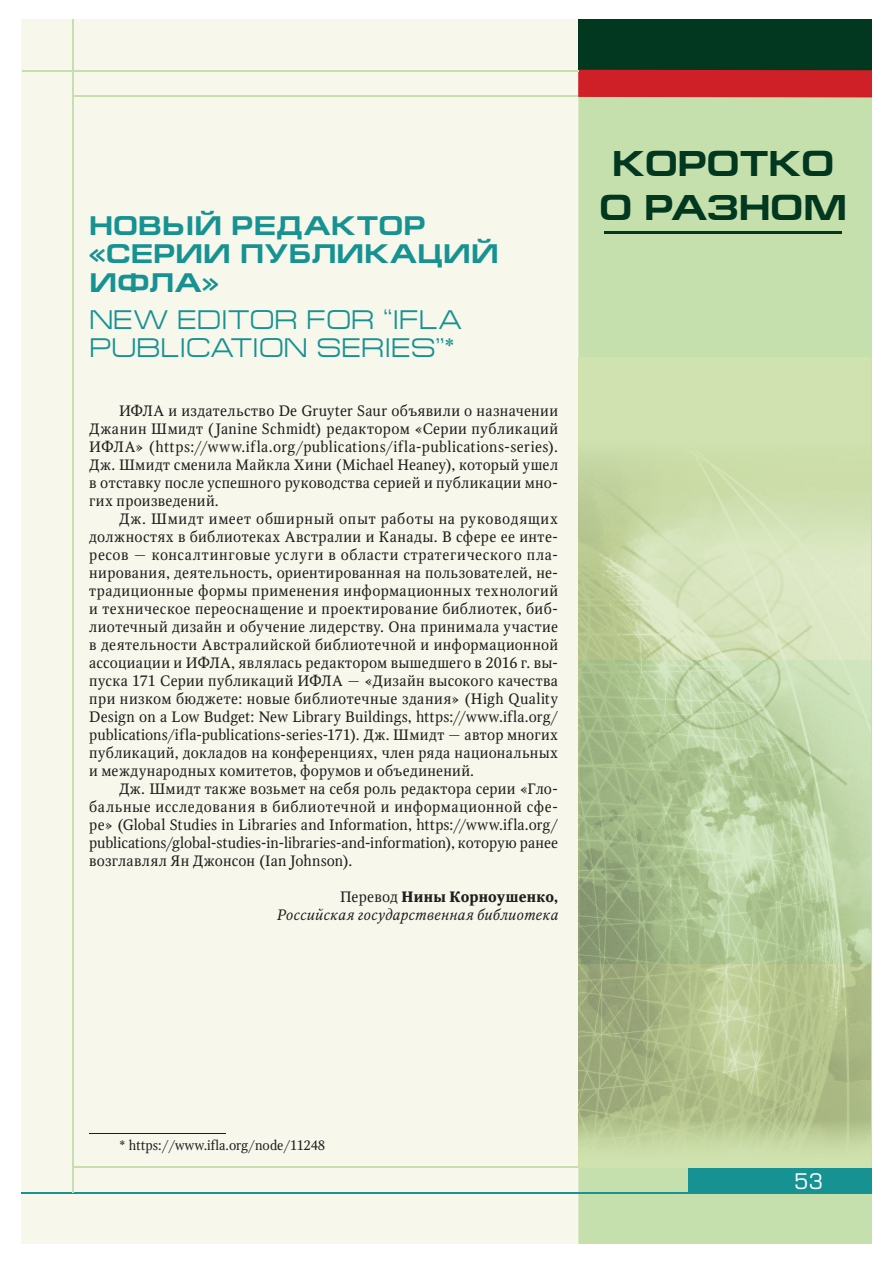
<style>
.page{position:relative;width:893px;height:1263px;background:#fff}
.page>*{position:absolute;margin:0;border:0;box-sizing:border-box;transform-origin:0 0}
.t1{font:700 36px "Europe Ext";color:#023720}
.t2{font:27px/28.5px "Europe Ext";letter-spacing:-.005em;color:#169293}
.t3{font:700 27px/28.5px "Europe Ext";letter-spacing:.015em;color:#169293}
.t4{font:21px "Europe";color:#fff}
.t5{font:15px/18px "Octava C";letter-spacing:.02em;color:#201d1b;text-align:justify}
.t6{font:italic 15px/18px "Octava C";letter-spacing:.02em;color:#201d1b;text-align:right}
.t7{font:13.5px "Octava C";color:#201d1b}
.s1{font-style:normal}
.s2{font-weight:700;font-style:normal}
</style>
<div class="page">
<div style="left:21px;top:19px;width:557px;height:1225px;background:#f8f7ec"></div>
<div style="left:578px;top:97px;width:294px;height:1147px;background:#c5e0ad"></div>
<div style="left:578px;top:19px;width:294px;height:52px;background:#023720"></div>
<div style="left:578px;top:70px;width:294px;height:27px;background:#cf2027"></div>
<div style="left:688px;top:1168px;width:184px;height:26px;background:#169293"></div>
<hr style="left:21px;top:1192px;width:800px;height:2px;background:#199294">
<hr style="left:72px;top:95px;width:506px;height:2px;background:#c5e0ad">
<hr style="left:22px;top:70px;width:556px;height:1px;background:#c5e0ad">
<hr style="left:72px;top:1167px;width:506px;height:1px;background:#c5e0ad">
<hr style="left:72px;top:19px;width:1px;height:1173px;background:#c5e0ad">
<img style="left:579px;top:357px;width:291px;height:810px">
<hr style="left:604px;top:231px;width:237px;height:3px;background:#023720">
<div style="left:120px;top:404px;width:438px;height:16px;background:#f8f7ec"></div>
<div style="left:90px;top:422px;width:468px;height:16px;background:#f8f7ec"></div>
<div style="left:90px;top:440px;width:468px;height:16px;background:#f8f7ec"></div>
<div style="left:90px;top:458px;width:468px;height:16px;background:#f8f7ec"></div>
<div style="left:90px;top:476px;width:467px;height:16px;background:#f8f7ec"></div>
<div style="left:90px;top:495px;width:128px;height:14px;background:#f8f7ec"></div>
<div style="left:119px;top:512px;width:439px;height:16px;background:#f8f7ec"></div>
<div style="left:89px;top:530px;width:468px;height:15px;background:#f8f7ec"></div>
<div style="left:90px;top:548px;width:467px;height:16px;background:#f8f7ec"></div>
<div style="left:90px;top:567px;width:467px;height:14px;background:#f8f7ec"></div>
<div style="left:90px;top:584px;width:468px;height:15px;background:#f8f7ec"></div>
<div style="left:90px;top:602px;width:467px;height:15px;background:#f8f7ec"></div>
<div style="left:89px;top:620px;width:469px;height:16px;background:#f8f7ec"></div>
<div style="left:90px;top:638px;width:468px;height:15px;background:#f8f7ec"></div>
<div style="left:90px;top:656px;width:467px;height:15px;background:#f8f7ec"></div>
<div style="left:90px;top:674px;width:468px;height:16px;background:#f8f7ec"></div>
<div style="left:90px;top:692px;width:468px;height:16px;background:#f8f7ec"></div>
<div style="left:90px;top:710px;width:468px;height:16px;background:#f8f7ec"></div>
<div style="left:90px;top:728px;width:468px;height:16px;background:#f8f7ec"></div>
<div style="left:90px;top:746px;width:468px;height:16px;background:#f8f7ec"></div>
<div style="left:90px;top:764px;width:383px;height:16px;background:#f8f7ec"></div>
<div style="left:119px;top:782px;width:438px;height:15px;background:#f8f7ec"></div>
<div style="left:90px;top:800px;width:467px;height:15px;background:#f8f7ec"></div>
<div style="left:90px;top:818px;width:468px;height:16px;background:#f8f7ec"></div>
<div style="left:90px;top:836px;width:468px;height:16px;background:#f8f7ec"></div>
<div style="left:90px;top:854px;width:261px;height:16px;background:#f8f7ec"></div>
<div style="left:341px;top:891px;width:56px;height:14px;background:#f8f7ec"></div>
<div style="left:398px;top:891px;width:159px;height:15px;background:#f8f7ec"></div>
<div style="left:277px;top:908px;width:281px;height:15px;background:#f8f7ec"></div>
<hr style="left:89px;top:1133px;width:136px;height:1px;background:#201d1b">
<div style="left:120px;top:1140px;width:205px;height:14px;background:#f8f7ec"></div>
<h2 class="t3" style="left:89px;top:214px;width:337px">НОВЫЙ РЕДАКТОР</h2>
<h2 class="t3" style="left:89px;top:243px;width:411px">«СЕРИИ ПУБЛИКАЦИЙ<br>ИФЛА»</h2>
<h2 class="t2" style="left:89px;top:308px;width:374px">NEW EDITOR FOR “IFLA<br>PUBLICATION SERIES”*</h2>
<p class="t5" style="left:89px;top:403px;width:470px;text-indent:30px">ИФЛА и издательство De Gruyter Saur объявили о назначении Джанин Шмидт (Janine Schmidt) редактором «Серии публикаций ИФЛА» (https://www.ifla.org/publications/ifla-publications-series).<br>Дж. Шмидт сменила Майкла Хини (Michael Heaney), который ушел в отставку после успешного руководства серией и публикации мно&shy;гих произведений.</p>
<p class="t5" style="left:89px;top:511px;width:470px;text-indent:30px">Дж. Шмидт имеет обширный опыт работы на руководящих должностях в библиотеках Австралии и Канады. В сфере ее инте&shy;ресов — консалтинговые услуги в области стратегического пла&shy;нирования, деятельность, ориентированная на пользователей, не&shy;традиционные формы применения информационных технологий и техническое переоснащение и проектирование библиотек, биб&shy;лиотечный дизайн и обучение лидерству. Она принимала участие в деятельности Австралийской библиотечной и информационной ассоциации и ИФЛА, являлась редактором вышедшего в 2016 г. вы&shy;пуска 171 Серии публикаций ИФЛА — «Дизайн высокого качества при низком бюджете: новые библиотечные здания» (High Quality Design on a Low Budget: New Library Buildings, https://www.ifla.org/ publications/ifla-publications-series-171). Дж. Шмидт — автор многих публикаций, докладов на конференциях, член ряда национальных и международных комитетов, форумов и объединений.</p>
<p class="t5" style="left:89px;top:781px;width:470px;text-indent:30px">Дж. Шмидт также возьмет на себя роль редактора серии «Гло&shy;бальные исследования в библиотечной и информационной сфе&shy;ре» (Global Studies in Libraries and Information, https://www.ifla.org/ publications/global-studies-in-libraries-and-information), которую ранее возглавлял Ян Джонсон (Ian Johnson).</p>
<p class="t6" style="left:277px;top:889px;width:283px"><span class="s1">Перевод</span> <span class="s2">Нины Корноушенко,<br></span>Российская государственная библиотека</p>
<h1 class="t1" style="left:612px;top:151px;width:223px">КОРОТКО</h1>
<h1 class="t1" style="left:599px;top:195px;width:249px">О РАЗНОМ</h1>
<p class="t7" style="left:119px;top:1140px;width:207px">* https://www.ifla.org/node/11248</p>
<h3 class="t4" style="left:794px;top:1173px;width:30px">53</h3>
</div>
